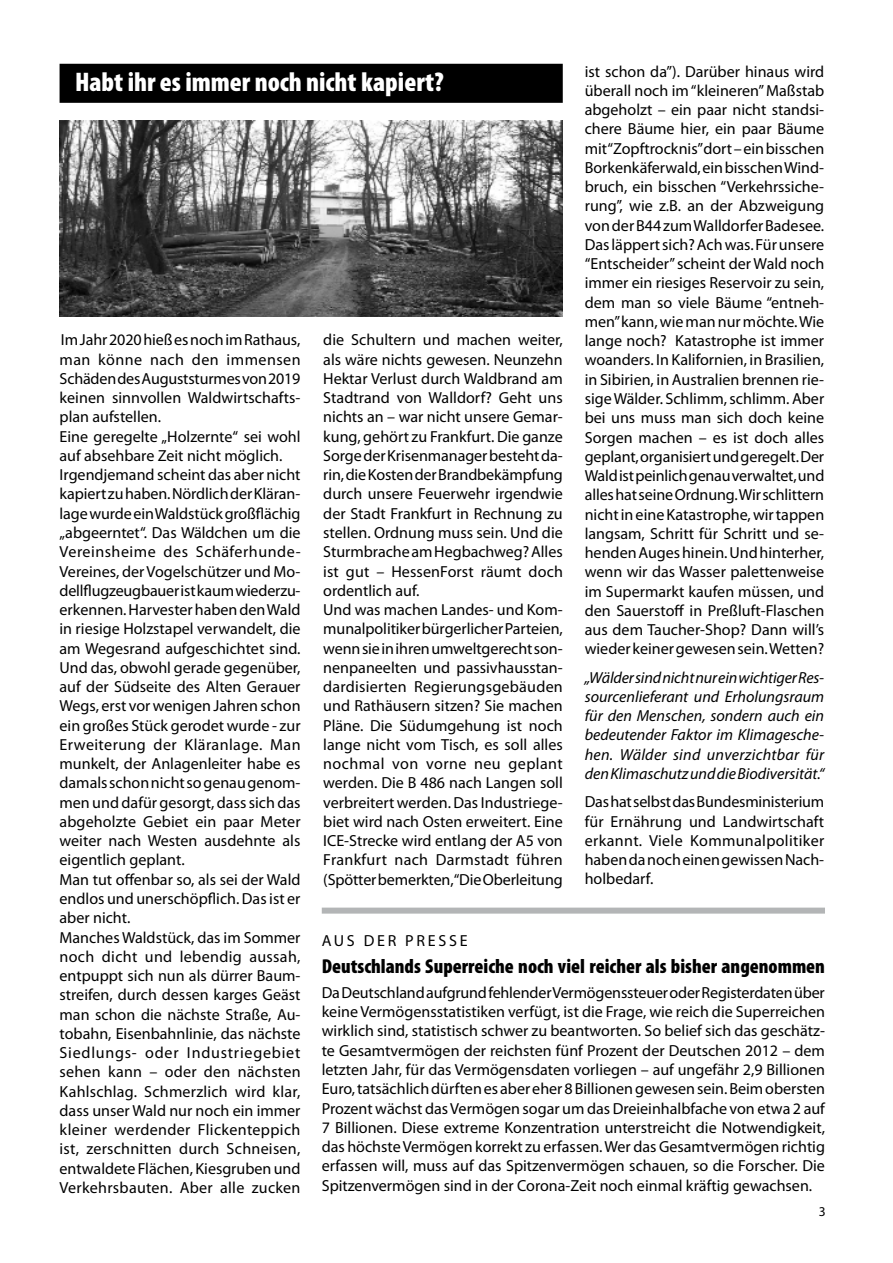
<style>
.page{position:relative;width:893px;height:1263px;background:#fff}
.page>*{position:absolute;margin:0;border:0;box-sizing:border-box;transform-origin:0 0}
.t1{font:900 condensed 27px "Myriad Pro";color:#fff}
.t2{font:900 condensed 20.25px "Myriad Pro";color:#000}
.t3{font:16.05px/19.2px "Myriad Pro";color:#000;text-align:justify}
.t4{font:italic 16.05px/19.2px "Myriad Pro";color:#000;text-align:justify}
.t5{font:16.05px "Myriad Pro";letter-spacing:.17em;color:#000}
.t6{font:13.5px "Myriad Pro";color:#000}
</style>
<div class="page">
<div style="left:322px;top:908px;width:503px;height:6px;background:#b3b5b6"></div>
<div style="left:60px;top:64px;width:502px;height:38px;background:#000"></div>
<div style="left:60px;top:64px;width:503px;height:39px;border:2px solid #000"></div>
<img style="left:60px;top:120px;width:503px;height:196px">
<p class="t3" style="left:585px;top:62px;width:241px">ist schon da”). Darüber hinaus wird überall noch im “kleineren” Maßstab abgeholzt – ein paar nicht standsi&shy;chere Bäume hier, ein paar Bäume mit “Zopftrocknis” dort – ein bisschen Borkenkäferwald, ein bisschen Wind&shy;bruch, ein bisschen “Verkehrssiche&shy;rung”, wie z.B. an der Abzweigung von der B44 zum Walldorfer Badesee.<br>Das läppert sich? Ach was. Für unsere “Entscheider” scheint der Wald noch immer ein riesiges Reservoir zu sein, dem man so viele Bäume “entneh&shy;men” kann, wie man nur möchte. Wie lange noch? Katastrophe ist immer woanders. In Kalifornien, in Brasilien, in Sibirien, in Australien brennen rie&shy;sige Wälder. Schlimm, schlimm. Aber bei uns muss man sich doch keine Sorgen machen – es ist doch alles geplant, organisiert und geregelt. Der Wald ist peinlich genau verwaltet, und alles hat seine Ordnung. Wir schlittern nicht in eine Katastrophe, wir tappen langsam, Schritt für Schritt und se&shy;henden Auges hinein. Und hinterher, wenn wir das Wasser palettenweise im Supermarkt kaufen müssen, und den Sauerstoff in Preßluft-Flaschen aus dem Taucher-Shop? Dann will’s wieder keiner gewesen sein. Wetten?</p>
<p class="t4" style="left:585px;top:668px;width:241px">„Wälder sind nicht nur ein wichtiger Res&shy;sourcenlieferant und Erholungsraum für den Menschen, sondern auch ein bedeutender Faktor im Klimagesche&shy;hen. Wälder sind unverzichtbar für den Klimaschutz und die Biodiversität.“</p>
<p class="t3" style="left:585px;top:792px;width:241px">Das hat selbst das Bundesministerium für Ernährung und Landwirtschaft erkannt. Viele Kommunalpolitiker haben da noch einen gewissen Nach&shy;holbedarf.</p>
<h1 class="t1" style="left:75px;top:67px;width:370px">Habt ihr es immer noch nicht kapiert?</h1>
<p class="t3" style="left:60px;top:331px;width:243px;text-align:left">Im Jahr 2020 hieß es noch im Rathaus, man könne nach den immensen Schäden des Auguststurmes von 2019 keinen sinnvollen Waldwirtschafts&shy;plan aufstellen.<br>Eine geregelte „Holzernte“ sei wohl auf absehbare Zeit nicht möglich.<br>Irgendjemand scheint das aber nicht kapiert zu haben. Nördlich der Kläran&shy;lage wurde ein Waldstück großflächig „abgeerntet“. Das Wäldchen um die Vereinsheime des Schäferhunde-Vereines, der Vogelschützer und Mo&shy;dellflugzeugbauer ist kaum wiederzu&shy;erkennen. Harvester haben den Wald in riesige Holzstapel verwandelt, die am Wegesrand aufgeschichtet sind.<br>Und das, obwohl gerade gegenüber, auf der Südseite des Alten Gerauer Wegs, erst vor wenigen Jahren schon ein großes Stück gerodet wurde - zur Erweiterung der Kläranlage. Man munkelt, der Anlagenleiter habe es damals schon nicht so genau genom&shy;men und dafür gesorgt, dass sich das abgeholzte Gebiet ein paar Meter weiter nach Westen ausdehnte als eigentlich geplant.<br>Man tut offenbar so, als sei der Wald endlos und unerschöpflich. Das ist er aber nicht.<br>Manches Waldstück, das im Sommer noch dicht und lebendig aussah, entpuppt sich nun als dürrer Baum&shy;streifen, durch dessen karges Geäst man schon die nächste Straße, Au&shy;tobahn, Eisenbahnlinie, das nächste Siedlungs- oder Industriegebiet sehen kann – oder den nächsten Kahlschlag. Schmerzlich wird klar, dass unser Wald nur noch ein immer kleiner werdender Flickenteppich ist, zerschnitten durch Schneisen, entwaldete Flächen, Kiesgruben und Verkehrsbauten. Aber alle zucken</p>
<p class="t3" style="left:323px;top:331px;width:241px;text-align:left">die Schultern und machen weiter, als wäre nichts gewesen. Neunzehn Hektar Verlust durch Waldbrand am Stadtrand von Walldorf? Geht uns nichts an – war nicht unsere Gemar&shy;kung, gehört zu Frankfurt. Die ganze Sorge der Krisenmanager besteht da&shy;rin, die Kosten der Brandbekämpfung durch unsere Feuerwehr irgendwie der Stadt Frankfurt in Rechnung zu stellen. Ordnung muss sein. Und die Sturmbrache am Hegbachweg? Alles ist gut – HessenForst räumt doch ordentlich auf.<br>Und was machen Landes- und Kom&shy;munalpolitiker bürgerlicher Parteien, wenn sie in ihren umweltgerecht son&shy;nenpaneelten und passivhausstan&shy;dardisierten Regierungsgebäuden und Rathäusern sitzen? Sie machen Pläne. Die Südumgehung ist noch lange nicht vom Tisch, es soll alles nochmal von vorne neu geplant werden. Die B 486 nach Langen soll verbreitert werden. Das Industriege&shy;biet wird nach Osten erweitert. Eine ICE-Strecke wird entlang der A5 von Frankfurt nach Darmstadt führen (Spötter bemerkten, “Die Oberleitung</p>
<p class="t5" style="left:322px;top:931px;width:147px">AUS DER PRESSE</p>
<p class="t2" style="left:322px;top:955px;width:505px">Deutschlands Superreiche noch viel reicher als bisher angenommen</p>
<p class="t3" style="left:322px;top:983px;width:505px">Da Deutschland aufgrund fehlender Vermögenssteuer oder Registerdaten über keine Vermögensstatistiken verfügt, ist die Frage, wie reich die Superreichen wirklich sind, statistisch schwer zu beantworten. So belief sich das geschätz&shy;te Gesamtvermögen der reichsten fünf Prozent der Deutschen 2012 – dem letzten Jahr, für das Vermögensdaten vorliegen – auf ungefähr 2,9 Billionen Euro, tatsächlich dürften es aber eher 8 Billionen gewesen sein. Beim obersten Prozent wächst das Vermögen sogar um das Dreieinhalbfache von etwa 2 auf 7 Billionen. Diese extreme Konzentration unterstreicht die Notwendigkeit, das höchste Vermögen korrekt zu erfassen. Wer das Gesamtvermögen richtig erfassen will, muss auf das Spitzenvermögen schauen, so die Forscher. Die Spitzenvermögen sind in der Corona-Zeit noch einmal kräftig gewachsen.</p>
<p class="t6" style="left:819px;top:1204px;width:8px">3</p>
</div>
